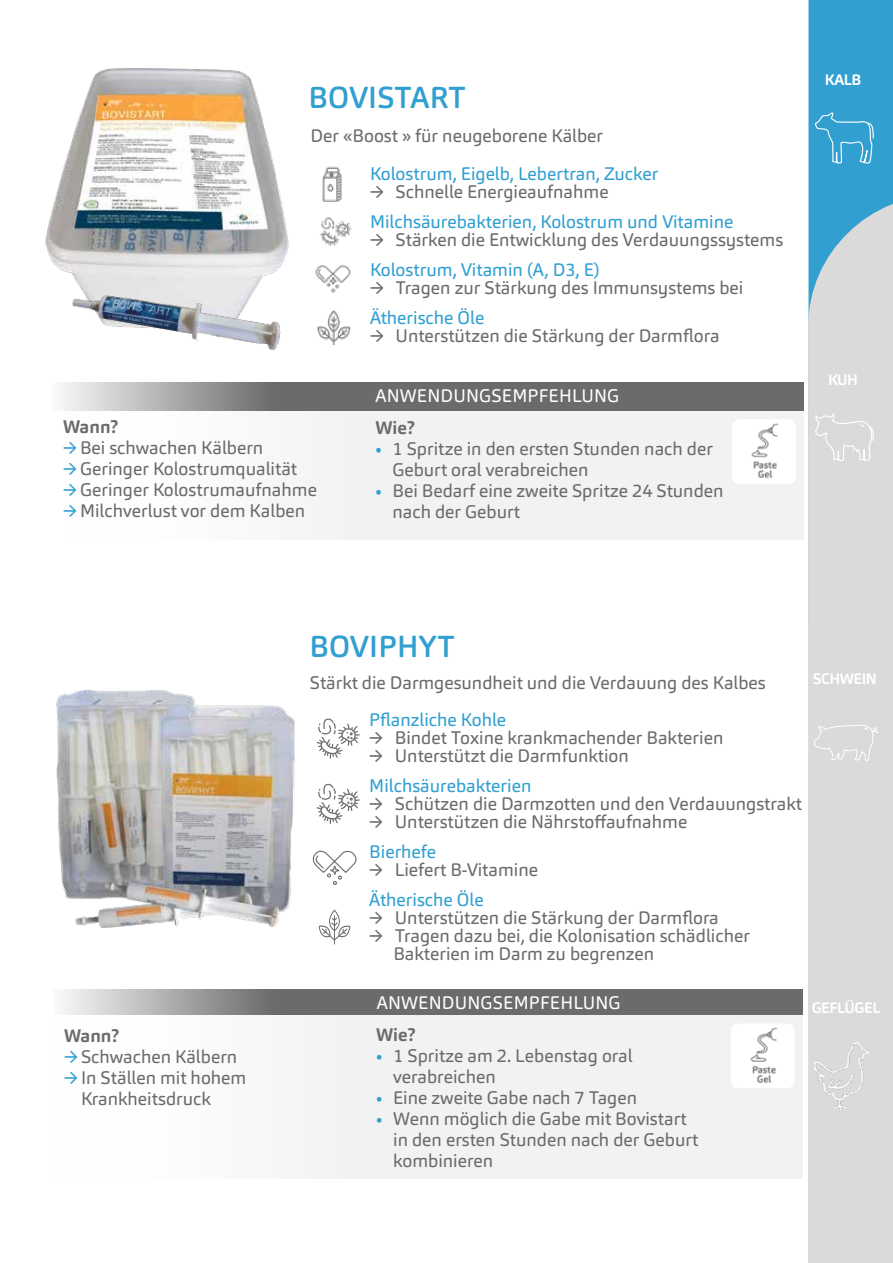
<style>
.page{position:relative;width:893px;height:1263px;background:#fff}
.page>*{position:absolute;margin:0;border:0;box-sizing:border-box;transform-origin:0 0}
.t1{font:500 30px "Carnas";letter-spacing:.005em;color:#319fd0}
.t2{font:18px/21px "Carnas";color:#6b6b6a}
.t3{font:18px "Carnas";color:#319fd0}
.t4{font:18px "Carnas";letter-spacing:.01em;color:#fff}
.t5{font:700 18px "Carnas";color:#6b6b6a}
.t6{font:700 15px "Carnas";letter-spacing:-.03em;color:#fff}
.s1{color:#319fd0}
</style>
<div class="page">
<img style="left:45px;top:68px;width:244px;height:214px">
<img style="left:315px;top:265px;width:36px;height:28px">
<img style="left:320px;top:217px;width:32px;height:29px">
<img style="left:317px;top:310px;width:34px;height:35px">
<img style="left:322px;top:166px;width:20px;height:36px">
<div style="left:64px;top:382px;width:740px;height:158px;background:#f2f2f2"></div>
<svg style="left:82px;top:382px;width:722px;height:28px;background:#7b7b7a"></svg>
<img style="left:72px;top:282px;width:209px;height:69px">
<img style="left:56px;top:690px;width:239px;height:238px">
<svg style="left:312px;top:850px;width:45px;height:35px"></svg>
<svg style="left:316px;top:783px;width:44px;height:40px"></svg>
<svg style="left:318px;top:909px;width:33px;height:35px"></svg>
<div style="left:52px;top:989px;width:750px;height:190px;background:#f2f2f2"></div>
<svg style="left:83px;top:989px;width:719px;height:26px;background:#7b7b7a"></svg>
<svg style="left:731px;top:1024px;width:64px;height:64px"></svg>
<img style="left:738px;top:1024px;width:51px;height:62px">
<svg style="left:316px;top:718px;width:44px;height:40px"></svg>
<div style="left:808px;top:0;width:85px;height:194px;background:#319fd0"></div>
<svg style="left:808px;top:194px;width:85px;height:310px;background:#bfd1d8"></svg>
<svg style="left:815px;top:111px;width:59px;height:53px;background:#45a8d4"></svg>
<svg style="left:815px;top:413px;width:59px;height:49px;background:#ddd"></svg>
<div style="left:808px;top:504px;width:85px;height:317px;background:#dadada"></div>
<svg style="left:814px;top:721px;width:64px;height:40px;background:#ddd"></svg>
<div style="left:808px;top:821px;width:85px;height:442px;background:#dadada"></div>
<img style="left:814px;top:1043px;width:54px;height:66px">
<svg style="left:732px;top:420px;width:64px;height:64px"></svg>
<img style="left:739px;top:420px;width:51px;height:62px">
<h1 class="t1" style="left:309px;top:78px;width:159px">BOVISTART</h1>
<p class="t2" style="left:310px;top:126px;width:294px">Der «Boost » für neugeborene Kälber</p>
<p class="t3" style="left:370px;top:162px;width:290px">Kolostrum, Eigelb, Lebertran, Zucker</p>
<p class="t2" style="left:370px;top:181px;width:240px">→ Schnelle Energieaufnahme</p>
<p class="t3" style="left:370px;top:210px;width:365px">Milchsäurebakterien, Kolostrum und Vitamine</p>
<p class="t2" style="left:370px;top:229px;width:415px">→ Stärken die Entwicklung des Verdauungssystems</p>
<p class="t3" style="left:370px;top:258px;width:231px">Kolostrum, Vitamin (A, D3, E)</p>
<p class="t2" style="left:370px;top:277px;width:375px">→ Tragen zur Stärkung des Immunsystems bei</p>
<p class="t3" style="left:370px;top:306px;width:116px">Ätherische Öle</p>
<p class="t2" style="left:370px;top:325px;width:351px">→ Unterstützen die Stärkung der Darmflora</p>
<p class="t5" style="left:63px;top:415px;width:57px">Wann?</p>
<p class="t2" style="left:63px;top:437px;width:202px"><span class="s1">→</span> Bei schwachen Kälbern</p>
<p class="t2" style="left:63px;top:458px;width:236px"><span class="s1">→</span> Geringer Kolostrumqualität</p>
<p class="t2" style="left:63px;top:479px;width:255px"><span class="s1">→</span> Geringer Kolostrumaufnahme</p>
<p class="t2" style="left:63px;top:500px;width:244px"><span class="s1">→</span> Milchverlust vor dem Kalben</p>
<p class="t4" style="left:376px;top:384px;width:245px">ANWENDUNGSEMPFEHLUNG</p>
<p class="t5" style="left:375px;top:416px;width:41px">Wie?</p>
<p class="t2" style="left:392px;top:438px;width:322px;text-indent:-17px"><span class="s1">•</span> 1 Spritze in den ersten Stunden nach der<br>Geburt oral verabreichen</p>
<p class="t2" style="left:392px;top:480px;width:333px;text-indent:-17px"><span class="s1">•</span> Bei Bedarf eine zweite Spritze 24 Stunden nach der Geburt</p>
<p class="t6" style="left:825px;top:70px;width:38px">KALB</p>
<p class="t6" style="left:828px;top:370px;width:31px">KUH</p>
<p class="t5" style="left:64px;top:1024px;width:57px">Wann?</p>
<p class="t2" style="left:64px;top:1046px;width:175px"><span class="s1">→</span> Schwachen Kälbern</p>
<p class="t2" style="left:81px;top:1067px;width:167px;text-indent:-17px"><span class="s1">→</span> In Ställen mit hohem<br>Krankheitsdruck</p>
<h1 class="t1" style="left:309px;top:627px;width:147px">BOVIPHYT</h1>
<p class="t2" style="left:310px;top:672px;width:458px">Stärkt die Darmgesundheit und die Verdauung des Kalbes</p>
<p class="t3" style="left:369px;top:708px;width:138px">Pflanzliche Kohle</p>
<p class="t2" style="left:369px;top:727px;width:356px">→ Bindet Toxine krankmachender Bakterien</p>
<p class="t2" style="left:369px;top:745px;width:261px">→ Unterstützt die Darmfunktion</p>
<p class="t3" style="left:369px;top:774px;width:164px">Milchsäurebakterien</p>
<p class="t2" style="left:369px;top:793px;width:434px">→ Schützen die Darmzotten und den Verdauungstrakt</p>
<p class="t2" style="left:369px;top:811px;width:320px">→ Unterstützen die Nährstoffaufnahme</p>
<p class="t3" style="left:369px;top:840px;width:68px">Bierhefe</p>
<p class="t2" style="left:369px;top:859px;width:170px">→ Liefert B-Vitamine</p>
<p class="t3" style="left:369px;top:888px;width:116px">Ätherische Öle</p>
<p class="t2" style="left:369px;top:907px;width:351px">→ Unterstützen die Stärkung der Darmflora</p>
<p class="t2" style="left:393px;top:927px;width:358px;line-height:18px;text-indent:-24px">→ Tragen dazu bei, die Kolonisation schädlicher<br>Bakterien im Darm zu begrenzen</p>
<p class="t6" style="left:813px;top:669px;width:66px">SCHWEIN</p>
<p class="t4" style="left:377px;top:991px;width:245px">ANWENDUNGSEMPFEHLUNG</p>
<p class="t5" style="left:376px;top:1023px;width:41px">Wie?</p>
<p class="t2" style="left:393px;top:1045px;width:241px;text-indent:-17px"><span class="s1">•</span> 1 Spritze am 2. Lebenstag oral verabreichen</p>
<p class="t2" style="left:376px;top:1087px;width:262px"><span class="s1">•</span> Eine zweite Gabe nach 7 Tagen</p>
<p class="t2" style="left:393px;top:1108px;width:306px;text-indent:-17px"><span class="s1">•</span> Wenn möglich die Gabe mit Bovistart in den ersten Stunden nach der Geburt kombinieren</p>
<p class="t6" style="left:812px;top:998px;width:71px">GEFLÜGEL</p>
</div>
